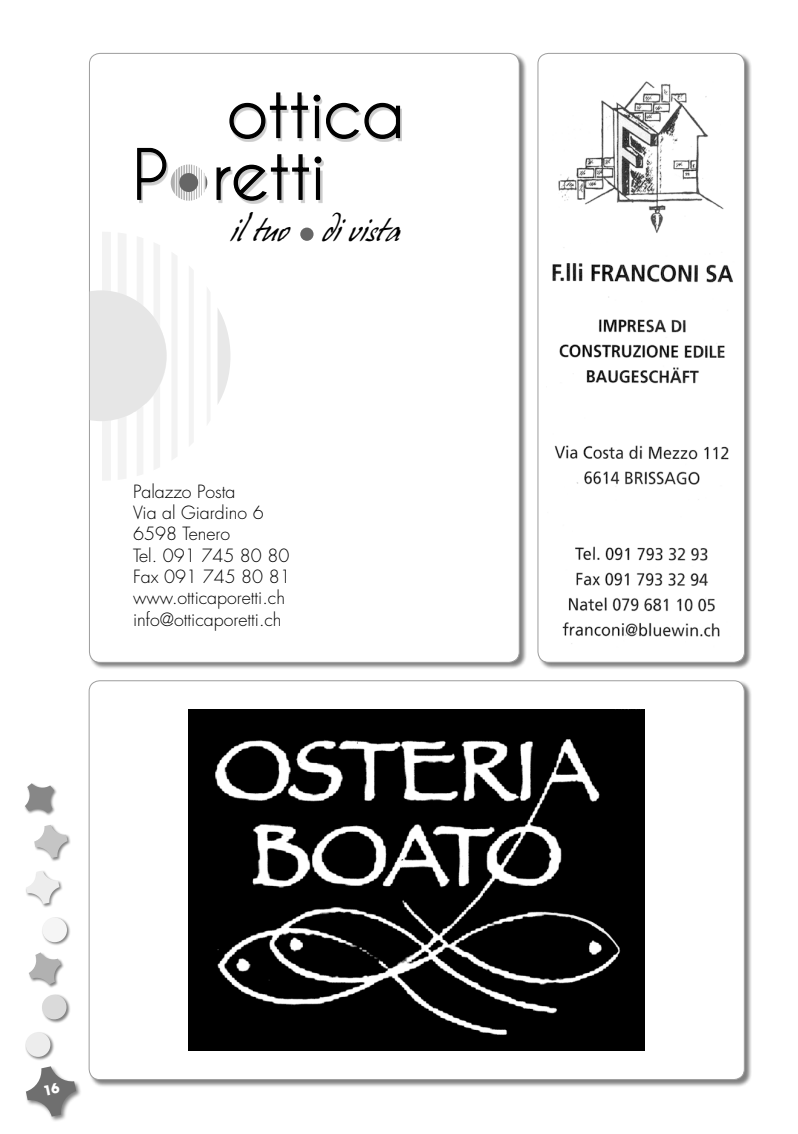
<style>
.page{position:relative;width:798px;height:1134px;background:#fff}
.page>*{position:absolute;margin:0;border:0;box-sizing:border-box;transform-origin:0 0}
.t1{font:64.88px "Caviar Dreams";color:#000}
.t2{font:28.75px "Hans Hand";color:#000}
.t3{font:300 17.75px/21.2px "Futura";color:#000}
</style>
<div class="page">
<div style="left:25px;top:1065px;width:57px;height:57px;background:#000;opacity:.5"></div>
<div style="left:25px;top:1032px;width:29px;height:29px;background:#000;opacity:.5"></div>
<div style="left:26px;top:1032px;width:24px;height:25px;background:#ededed;border-radius:50%"></div>
<div style="left:28px;top:952px;width:37px;height:37px;background:#000;opacity:.5"></div>
<svg style="left:29px;top:952px;width:32px;height:33px"></svg>
<div style="left:33px;top:824px;width:38px;height:38px;background:#000;opacity:.5"></div>
<svg style="left:34px;top:825px;width:33px;height:33px"></svg>
<div style="left:24px;top:782px;width:34px;height:35px;background:#000;opacity:.5"></div>
<svg style="left:25px;top:783px;width:29px;height:30px"></svg>
<div style="left:41px;top:994px;width:29px;height:29px;background:#000;opacity:.5"></div>
<div style="left:42px;top:995px;width:24px;height:24px;background:#dadada;border-radius:50%"></div>
<div style="left:42px;top:917px;width:29px;height:29px;background:#000;opacity:.5"></div>
<div style="left:42px;top:918px;width:25px;height:24px;background:#f5f5f5;border-radius:50%"></div>
<div style="left:25px;top:870px;width:38px;height:38px;background:#000;opacity:.5"></div>
<svg style="left:26px;top:871px;width:33px;height:33px"></svg>
<div style="left:89px;top:53px;width:438px;height:617px;background:#000;opacity:.5"></div>
<div style="left:89px;top:53px;width:430px;height:609px;background:#fff;border-radius:11px"></div>
<div style="left:139px;top:151px;width:184px;height:53px;background:#000;opacity:.2"></div>
<svg style="left:216px;top:154px;width:106px;height:47px"></svg>
<svg style="left:137px;top:147px;width:70px;height:54px"></svg>
<div style="left:231px;top:96px;width:170px;height:46px;background:#000;opacity:.2"></div>
<svg style="left:229px;top:92px;width:171px;height:48px"></svg>
<div style="left:179px;top:173px;width:19px;height:19px;background:#666;border-radius:50%"></div>
<div style="left:300px;top:228px;width:13px;height:13px;background:#666;border-radius:50%"></div>
<svg style="left:189px;top:266px;width:4px;height:180px"></svg>
<svg style="left:207px;top:288px;width:3px;height:136px"></svg>
<svg style="left:217px;top:308px;width:13px;height:96px"></svg>
<svg style="left:90px;top:232px;width:87px;height:248px"></svg>
<div style="left:88px;top:680px;width:663px;height:407px;background:#000;opacity:.5"></div>
<div style="left:89px;top:681px;width:655px;height:398px;background:#fff;border-radius:11px"></div>
<img style="left:189px;top:709px;width:455px;height:342px">
<div style="left:537px;top:53px;width:214px;height:617px;background:#000;opacity:.5"></div>
<div style="left:537px;top:53px;width:207px;height:609px;background:#fff;border-radius:11px"></div>
<img style="left:552px;top:81px;width:181px;height:563px">
<div style="left:537px;top:53px;width:207px;height:610px;border:1px solid #9d9d9d;border-radius:11px"></div>
<svg style="left:26px;top:1066px;width:50px;height:50px"></svg>
<h1 class="t1" style="left:227px;top:77px;width:178px">ottica</h1>
<h1 class="t1" style="left:133px;top:139px;width:193px">P retti</h1>
<h2 class="t2" style="left:230px;top:214px;width:171px">il tuo di vista</h2>
<p class="t3" style="left:133px;top:481px;width:159px">Palazzo Posta<br>Via al Giardino 6<br>6598 Tenero<br>Tel. 091 745 80 80<br>Fax 091 745 80 81 www.otticaporetti.ch info@otticaporetti.ch</p>
</div>
